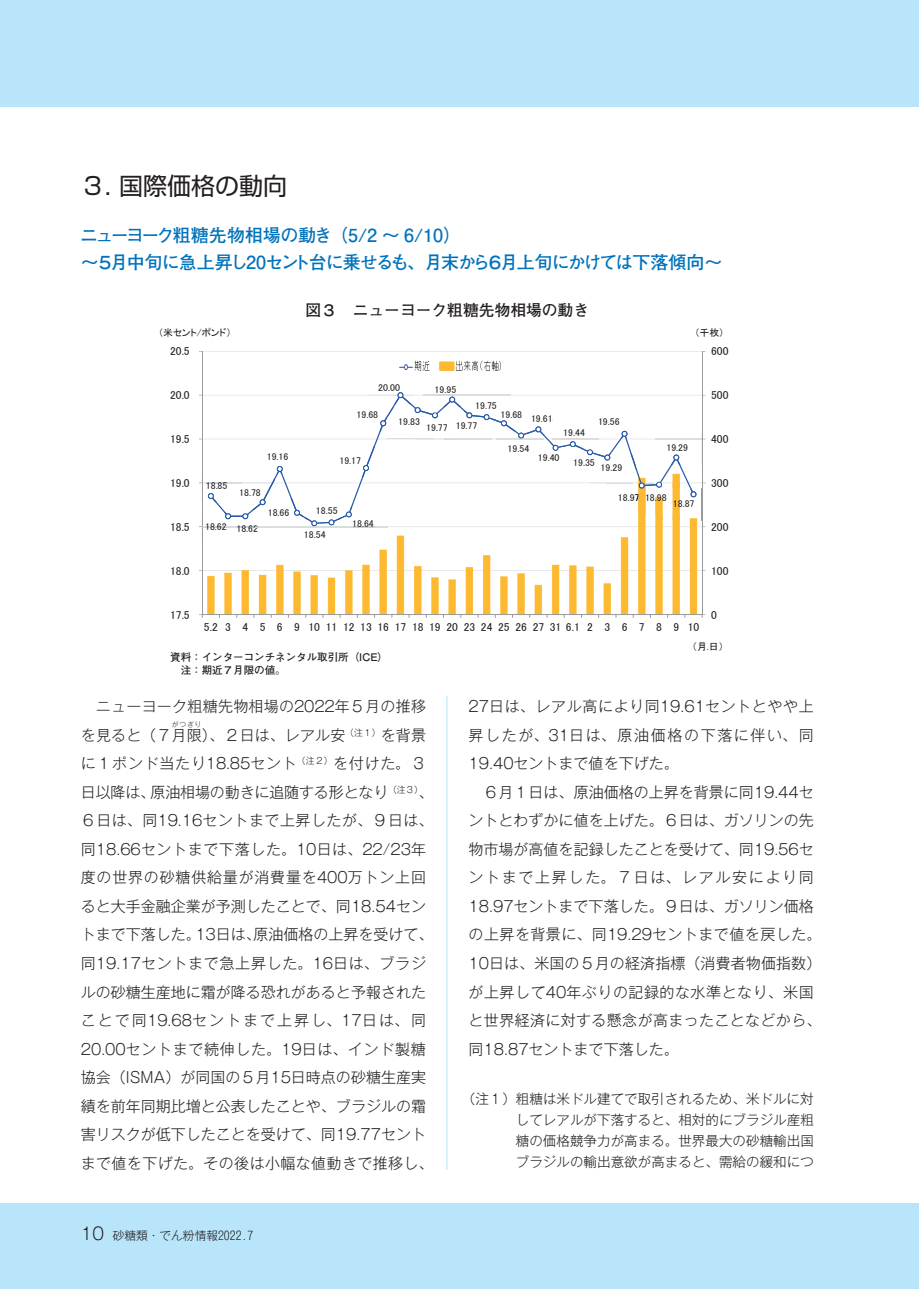
<style>
.page{position:relative;width:919px;height:1289px;background:#fff}
.page>*{position:absolute;margin:0;border:0;box-sizing:border-box;transform-origin:0 0}
.t1{font:24px "Shin Go Pr 5";color:#231f20}
.t2{font:700 18px/27px "Futo Go B101 Pr 5";letter-spacing:-.07em;color:#0072bc}
.t3{font:700 15.75px "Futo Go B101 Pr 5";color:#231f20}
.t4{font:300 15px/28.5px "Gothic MB101 Pr 5";color:#231f20}
.t5{font:300 13.5px/21px "Gothic MB101 Pr 5";letter-spacing:.005em;color:#231f20;text-align:justify}
.t6{font:300 11.7px "Gothic MB101 Pr 5";color:#231f20}
.t7{font:11.55px "MS P Gothic";letter-spacing:-.005em;color:#231f20}
.t8{font:700 10.5px/13.5px "Futo Go B101 Pr 5";color:#231f20}
.t9{font:9.9px "MS P Gothic";color:#231f20}
.t10{font:300 6.75px "Gothic MB101 Pr 5";color:#231f20}
.s1{font-size:16.95px}
</style>
<div class="page">
<div style="left:0;top:1203px;width:905px;height:85px;background:#b9e5fa"></div>
<div style="left:906px;top:1203px;width:12px;height:85px;background:#b9e5fa"></div>
<div style="left:0;top:0;width:906px;height:106px;background:#b9e5fa"></div>
<div style="left:906px;top:0;width:12px;height:106px;background:#b9e5fa"></div>
<hr style="left:446px;top:157px;width:1px;height:1012px;background:#b9e5fa">
<hr style="left:202px;top:570px;width:500px;height:1px;background:#dcdddf">
<hr style="left:202px;top:526px;width:500px;height:1px;background:#dcdddf">
<hr style="left:202px;top:482px;width:500px;height:1px;background:#dcdddf">
<hr style="left:202px;top:438px;width:500px;height:1px;background:#dcdddf">
<hr style="left:202px;top:395px;width:500px;height:1px;background:#dcdddf">
<hr style="left:202px;top:351px;width:500px;height:1px;background:#dcdddf">
<svg style="left:207px;top:482px;width:490px;height:132px"></svg>
<hr style="left:701px;top:351px;width:1px;height:263px;background:#989a9d">
<hr style="left:202px;top:614px;width:500px;height:1px;background:#989a9d">
<hr style="left:202px;top:351px;width:1px;height:263px;background:#989a9d">
<svg style="left:210px;top:394px;width:484px;height:130px"></svg>
<img style="left:252px;top:478px;width:23px;height:15px">
<svg style="left:199px;top:482px;width:42px;height:1px"></svg>
<svg style="left:276px;top:466px;width:7px;height:8px"></svg>
<svg style="left:199px;top:493px;width:106px;height:36px"></svg>
<img style="left:305px;top:505px;width:46px;height:15px">
<img style="left:305px;top:520px;width:23px;height:7px">
<img style="left:308px;top:520px;width:20px;height:3px">
<svg style="left:311px;top:520px;width:6px;height:6px"></svg>
<img style="left:352px;top:526px;width:35px;height:1px">
<svg style="left:328px;top:509px;width:24px;height:18px"></svg>
<img style="left:362px;top:446px;width:13px;height:31px">
<svg style="left:363px;top:465px;width:6px;height:6px"></svg>
<img style="left:379px;top:415px;width:8px;height:16px">
<img style="left:367px;top:395px;width:47px;height:1px">
<img style="left:394px;top:396px;width:18px;height:8px">
<svg style="left:397px;top:392px;width:6px;height:6px"></svg>
<img style="left:367px;top:400px;width:25px;height:4px">
<img style="left:392px;top:407px;width:38px;height:6px">
<svg style="left:414px;top:407px;width:6px;height:6px"></svg>
<img style="left:387px;top:407px;width:5px;height:24px">
<svg style="left:380px;top:408px;width:12px;height:18px"></svg>
<svg style="left:387px;top:439px;width:47px;height:1px"></svg>
<svg style="left:426px;top:412px;width:12px;height:6px"></svg>
<img style="left:423px;top:395px;width:41px;height:1px">
<img style="left:443px;top:401px;width:18px;height:6px">
<svg style="left:449px;top:396px;width:6px;height:6px"></svg>
<img style="left:461px;top:439px;width:30px;height:1px">
<svg style="left:445px;top:439px;width:16px;height:1px"></svg>
<img style="left:470px;top:395px;width:40px;height:1px">
<img style="left:464px;top:394px;width:6px;height:13px">
<img style="left:464px;top:411px;width:19px;height:8px">
<svg style="left:464px;top:410px;width:8px;height:8px"></svg>
<img style="left:507px;top:423px;width:9px;height:8px">
<svg style="left:483px;top:411px;width:24px;height:20px"></svg>
<img style="left:496px;top:439px;width:22px;height:1px">
<img style="left:591px;top:448px;width:17px;height:9px">
<img style="left:589px;top:482px;width:45px;height:1px">
<img style="left:608px;top:453px;width:28px;height:17px">
<svg style="left:604px;top:454px;width:6px;height:6px"></svg>
<svg style="left:518px;top:418px;width:80px;height:37px"></svg>
<svg style="left:620px;top:431px;width:7px;height:7px"></svg>
<img style="left:606px;top:483px;width:28px;height:2px">
<svg style="left:672px;top:483px;width:8px;height:5px"></svg>
<img style="left:645px;top:501px;width:10px;height:13px">
<img style="left:638px;top:488px;width:7px;height:26px">
<svg style="left:634px;top:481px;width:28px;height:7px"></svg>
<svg style="left:634px;top:494px;width:5px;height:7px"></svg>
<img style="left:655px;top:439px;width:46px;height:1px">
<img style="left:701px;top:433px;width:1px;height:32px">
<svg style="left:670px;top:454px;width:10px;height:11px"></svg>
<img style="left:702px;top:488px;width:1px;height:32px">
<img style="left:662px;top:514px;width:35px;height:6px">
<svg style="left:690px;top:488px;width:6px;height:9px"></svg>
<img style="left:399px;top:360px;width:102px;height:11px">
<div style="left:440px;top:362px;width:13px;height:8px;background:#fdb930"></div>
<div style="left:439px;top:361px;width:15px;height:10px;border:2px solid #fdb930"></div>
<h1 class="t1" style="left:81px;top:166px;width:208px">３. 国際価格の動向</h1>
<p class="t2" style="left:80px;top:221px;width:643px">ニューヨーク粗糖先物相場の動き（5/2 ～ 6/10）<br>～５月中旬に急上昇し20セント台に乗せるも、月末から６月上旬にかけては下落傾向～</p>
<p class="t3" style="left:305px;top:297px;width:285px">図３　ニューヨーク粗糖先物相場の動き</p>
<p class="t9" style="left:158px;top:327px;width:75px">（米セント/ポンド）</p>
<p class="t9" style="left:694px;top:328px;width:31px">（千枚）</p>
<p class="t7" style="left:170px;top:345px;width:21px">20.5</p>
<p class="t7" style="left:711px;top:345px;width:19px">600</p>
<p class="t7" style="left:170px;top:389px;width:21px">20.0</p>
<p class="t7" style="left:170px;top:433px;width:21px">19.5</p>
<p class="t9" style="left:267px;top:452px;width:23px">19.16</p>
<p class="t9" style="left:378px;top:382px;width:23px">20.00</p>
<p class="t9" style="left:398px;top:417px;width:23px">19.83</p>
<p class="t9" style="left:434px;top:385px;width:23px">19.95</p>
<p class="t9" style="left:475px;top:400px;width:23px">19.75</p>
<p class="t9" style="left:500px;top:409px;width:23px">19.68</p>
<p class="t9" style="left:507px;top:443px;width:23px">19.54</p>
<p class="t9" style="left:356px;top:409px;width:23px">19.68</p>
<p class="t9" style="left:531px;top:413px;width:23px">19.61</p>
<p class="t9" style="left:538px;top:452px;width:23px">19.40</p>
<p class="t9" style="left:598px;top:416px;width:23px">19.56</p>
<p class="t9" style="left:456px;top:420px;width:23px">19.77</p>
<p class="t9" style="left:426px;top:422px;width:23px">19.77</p>
<p class="t9" style="left:563px;top:427px;width:23px">19.44</p>
<p class="t9" style="left:573px;top:457px;width:23px">19.35</p>
<p class="t9" style="left:339px;top:455px;width:23px">19.17</p>
<p class="t9" style="left:600px;top:463px;width:23px">19.29</p>
<p class="t9" style="left:666px;top:443px;width:23px">19.29</p>
<p class="t7" style="left:711px;top:389px;width:19px">500</p>
<p class="t7" style="left:711px;top:433px;width:19px">400</p>
<p class="t7" style="left:170px;top:477px;width:21px">19.0</p>
<p class="t7" style="left:170px;top:521px;width:21px">18.5</p>
<p class="t9" style="left:206px;top:480px;width:23px">18.85</p>
<p class="t9" style="left:205px;top:522px;width:54px">18.62 18.62</p>
<p class="t9" style="left:239px;top:488px;width:23px">18.78</p>
<p class="t9" style="left:268px;top:507px;width:23px">18.66</p>
<p class="t9" style="left:316px;top:505px;width:23px">18.55</p>
<p class="t9" style="left:304px;top:529px;width:23px">18.54</p>
<p class="t9" style="left:352px;top:519px;width:23px">18.64</p>
<p class="t9" style="left:618px;top:492px;width:50px">18.97 18.98</p>
<p class="t9" style="left:672px;top:498px;width:23px">18.87</p>
<p class="t7" style="left:711px;top:477px;width:19px">300</p>
<p class="t7" style="left:711px;top:521px;width:19px">200</p>
<p class="t7" style="left:170px;top:565px;width:21px">18.0</p>
<p class="t7" style="left:711px;top:565px;width:19px">100</p>
<p class="t7" style="left:170px;top:608px;width:21px">17.5</p>
<p class="t7" style="left:711px;top:608px;width:7px">0</p>
<p class="t7" style="left:204px;top:621px;width:497px">5.2 3 4 5 6 9 1011121316171819202324252627316.1 2 3 6 7 8 9 10</p>
<p class="t8" style="left:170px;top:649px;width:219px">資料：インターコンチネンタル取引所（ICE）　注：期近７月限の値。</p>
<p class="t4" style="left:81px;top:691px;width:347px;text-align:right">ニューヨーク粗糖先物相場の2022年５月の推移を見ると（７月限）、２日は、レアル安<sup>（注１）</sup>を背景</p>
<p class="t10" style="left:172px;top:718px;width:31px">がつぎり</p>
<p class="t4" style="left:81px;top:748px;width:354px">に１ポンド当たり18.85セント<sup>（注２）</sup>を付けた。３日以降は、原油相場の動きに追随する形となり<sup>（注３）</sup>、<br>６日は、同19.16セントまで上昇したが、９日は、同18.66セントまで下落した。10日は、22/23年度の世界の砂糖供給量が消費量を400万トン上回ると大手金融企業が予測したことで、同18.54セントまで下落した。13日は、原油価格の上昇を受けて、同19.17セントまで急上昇した。16日は、ブラジルの砂糖生産地に霜が降る恐れがあると予報されたことで同19.68セントまで上昇し、17日は、同<br>20.00セントまで続伸した。19日は、インド製糖協会（ISMA）が同国の５月15日時点の砂糖生産実績を前年同期比増と公表したことや、ブラジルの霜害リスクが低下したことを受けて、同19.77セントまで値を下げた。その後は小幅な値動きで推移し、</p>
<p class="t6" style="left:81px;top:1225px;width:174px"><span class="s1">10</span> 砂糖類・でん粉情報202２.7</p>
<p class="t9" style="left:692px;top:641px;width:33px">（月.日）</p>
<p class="t4" style="left:468px;top:691px;width:347px;text-align:justify">27日は、レアル高により同19.61セントとやや上昇したが、31日は、原油価格の下落に伴い、同19.40セントまで値を下げた。</p>
<p class="t4" style="left:468px;top:776px;width:354px;text-indent:15px">６月１日は、原油価格の上昇を背景に同19.44セントとわずかに値を上げた。６日は、ガソリンの先物市場が高値を記録したことを受けて、同19.56セントまで上昇した。７日は、レアル安により同<br>18.97セントまで下落した。９日は、ガソリン価格の上昇を背景に、同19.29セントまで値を戻した。<br>10日は、米国の５月の経済指標（消費者物価指数）が上昇して40年ぶりの記録的な水準となり、米国と世界経済に対する懸念が高まったことなどから、同18.87セントまで下落した。</p>
<p class="t5" style="left:516px;top:1087px;width:299px;text-indent:-54px">（注１）粗糖は米ドル建てで取引されるため、米ドルに対してレアルが下落すると、相対的にブラジル産粗糖の価格競争力が高まる。世界最大の砂糖輸出国ブラジルの輸出意欲が高まると、需給の緩和につ</p>
</div>
